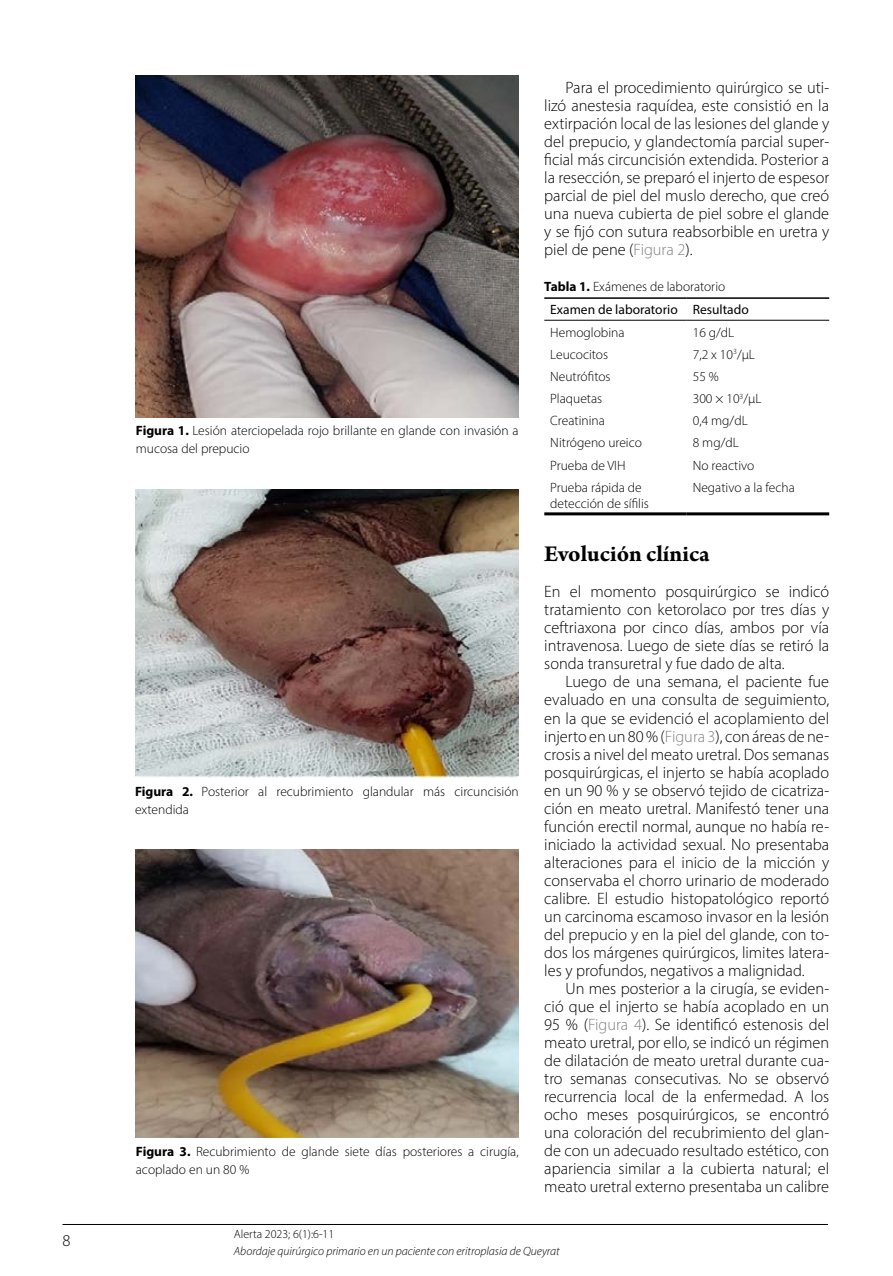
<style>
.page{position:relative;width:893px;height:1276px;background:#fff}
.page>*{position:absolute;margin:0;border:0;box-sizing:border-box;transform-origin:0 0}
.t1{font:700 24px "Arno Pro";color:#000}
.t2{font:300 16.5px/18px "Myriad Pro";color:#000;text-align:justify}
.t3{font:300 13.5px/18px "Myriad Pro";color:#000}
.t4{font:13.5px/22.8px "Myriad Pro";color:#000}
.t5{font:italic 300 12px "Myriad Pro";color:#000}
.t6{font:300 12px "Myriad Pro";color:#000}
.s1{font-weight:700}
.s2{color:#808285}
.s3{font-weight:300}
</style>
<div class="page">
<hr style="left:63px;top:1224px;width:765px;height:1px;background:#000">
<svg style="left:544px;top:319px;width:285px;height:1px"></svg>
<hr style="left:544px;top:320px;width:143px;height:1px;background:#000">
<hr style="left:687px;top:320px;width:142px;height:1px;background:#000">
<hr style="left:544px;top:297px;width:143px;height:2px;background:#000">
<hr style="left:687px;top:297px;width:142px;height:2px;background:#000">
<hr style="left:544px;top:512px;width:143px;height:3px;background:#000">
<hr style="left:687px;top:512px;width:142px;height:3px;background:#000">
<img style="left:136px;top:75px;width:383px;height:342px">
<img style="left:135px;top:489px;width:384px;height:288px">
<img style="left:135px;top:849px;width:384px;height:288px">
<p class="t3" style="left:136px;top:422px;width:384px"><span class="s1">Figura 1.</span> Lesión aterciopelada rojo brillante en glande con invasión a mucosa del prepucio</p>
<p class="t3" style="left:135px;top:782px;width:385px"><span class="s1">Figura 2.</span> Posterior al recubrimiento glandular más circuncisión extendida</p>
<p class="t3" style="left:136px;top:1142px;width:384px"><span class="s1">Figura 3.</span> Recubrimiento de glande siete días posteriores a cirugía, acoplado en un 80 %</p>
<p class="t2" style="left:544px;top:79px;width:286px;text-indent:21px">Para el procedimiento quirúrgico se uti&shy;lizó anestesia raquídea, este consistió en la extirpación local de las lesiones del glande y del prepucio, y glandectomía parcial super&shy;ficial más circuncisión extendida. Posterior a la resección, se preparó el injerto de espesor parcial de piel del muslo derecho, que creó una nueva cubierta de piel sobre el glande y se fijó con sutura reabsorbible en uretra y piel de pene (<span class="s2">Figura 2</span>).</p>
<p class="t4" style="left:550px;top:275px;width:200px;text-indent:-6px"><span class="s1">Tabla 1.</span> <span class="s3">Exámenes de laboratorio<br></span>Examen de laboratorio Resultado</p>
<p class="t3" style="left:550px;top:323px;width:76px">Hemoglobina</p>
<p class="t3" style="left:693px;top:323px;width:43px">16 g/dL</p>
<p class="t3" style="left:550px;top:345px;width:59px">Leucocitos</p>
<p class="t3" style="left:693px;top:345px;width:64px">7,2 x 10<sup>3</sup>/µL</p>
<p class="t3" style="left:550px;top:367px;width:62px">Neutrófitos</p>
<p class="t3" style="left:693px;top:367px;width:28px">55 %</p>
<p class="t3" style="left:550px;top:389px;width:54px">Plaquetas</p>
<p class="t3" style="left:693px;top:389px;width:70px">300 × 10<sup>3</sup>/µL</p>
<p class="t3" style="left:550px;top:412px;width:56px">Creatinina</p>
<p class="t3" style="left:693px;top:412px;width:57px">0,4 mg/dL</p>
<p class="t3" style="left:550px;top:434px;width:93px">Nitrógeno ureico</p>
<p class="t3" style="left:693px;top:434px;width:48px">8 mg/dL</p>
<p class="t3" style="left:550px;top:456px;width:77px">Prueba de VIH</p>
<p class="t3" style="left:693px;top:456px;width:63px">No reactivo</p>
<p class="t3" style="left:550px;top:479px;width:100px;line-height:16.2px">Prueba rápida de detección de sífilis</p>
<p class="t3" style="left:693px;top:478px;width:104px">Negativo a la fecha</p>
<h1 class="t1" style="left:544px;top:540px;width:167px">Evolución clínica</h1>
<p class="t2" style="left:544px;top:583px;width:286px">En el momento posquirúrgico se indicó tratamiento con ketorolaco por tres días y ceftriaxona por cinco días, ambos por vía intravenosa. Luego de siete días se retiró la sonda transuretral y fue dado de alta.</p>
<p class="t2" style="left:544px;top:673px;width:286px;text-indent:21px">Luego de una semana, el paciente fue evaluado en una consulta de seguimiento, en la que se evidenció el acoplamiento del injerto en un 80 % (<span class="s2">Figura 3</span>), con áreas de ne&shy;crosis a nivel del meato uretral. Dos semanas posquirúrgicas, el injerto se había acoplado en un 90 % y se observó tejido de cicatriza&shy;ción en meato uretral. Manifestó tener una función erectil normal, aunque no había re&shy;iniciado la actividad sexual. No presentaba alteraciones para el inicio de la micción y conservaba el chorro urinario de moderado calibre. El estudio histopatológico reportó un carcinoma escamoso invasor en la lesión del prepucio y en la piel del glande, con to&shy;dos los márgenes quirúrgicos, limites latera&shy;les y profundos, negativos a malignidad.</p>
<p class="t2" style="left:544px;top:979px;width:286px;text-indent:21px">Un mes posterior a la cirugía, se eviden&shy;ció que el injerto se había acoplado en un 95 % (<span class="s2">Figura 4</span>). Se identificó estenosis del meato uretral, por ello, se indicó un régimen de dilatación de meato uretral durante cua&shy;tro semanas consecutivas. No se observó recurrencia local de la enfermedad. A los ocho meses posquirúrgicos, se encontró una coloración del recubrimiento del glan&shy;de con un adecuado resultado estético, con apariencia similar a la cubierta natural; el meato uretral externo presentaba un calibre</p>
<p class="t2" style="left:63px;top:1231px;width:10px">8</p>
<p class="t6" style="left:234px;top:1227px;width:102px">Alerta 2023; 6(1):6-11</p>
<p class="t5" style="left:234px;top:1243px;width:327px">Abordaje quirúrgico primario en un paciente con eritroplasia de Queyrat</p>
</div>
